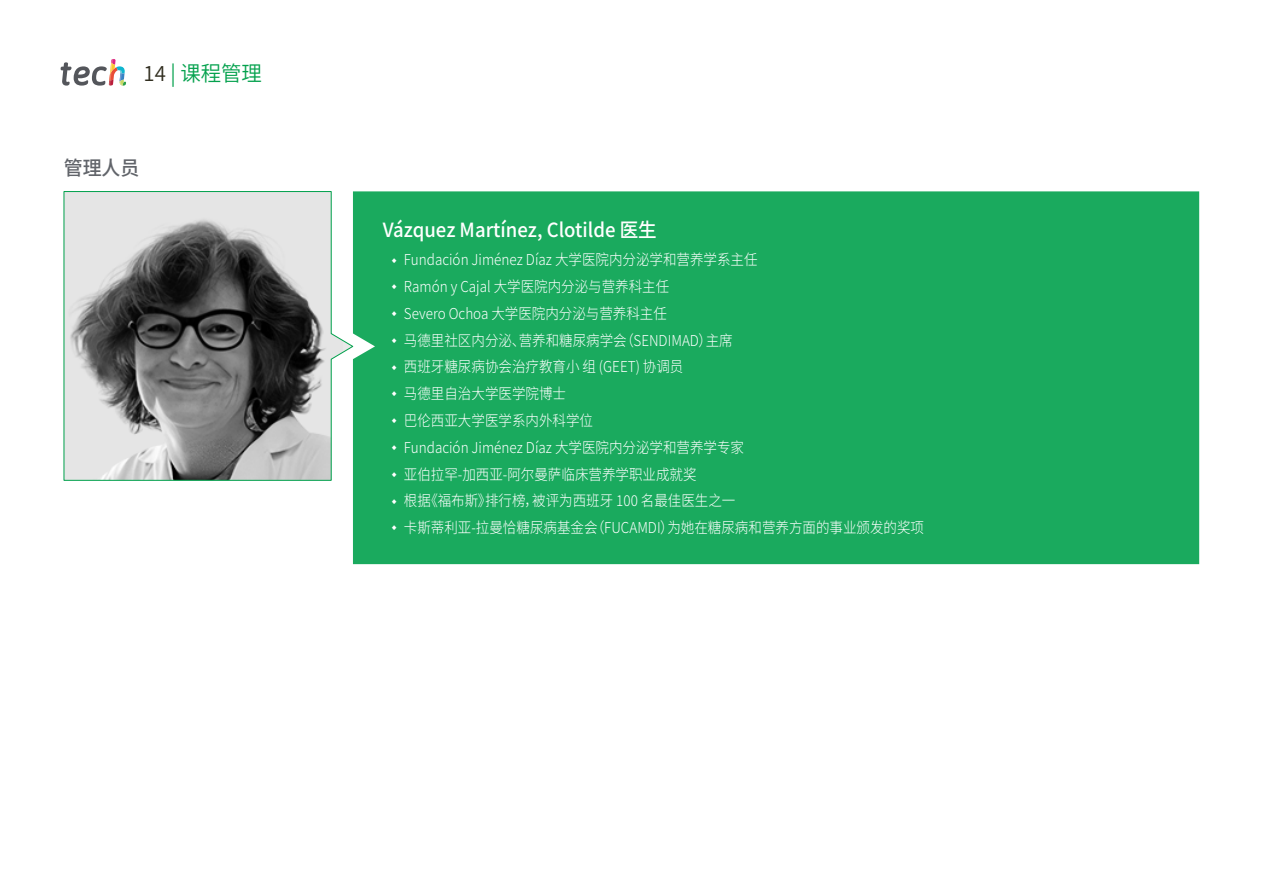
<style>
.page{position:relative;width:1263px;height:893px;background:#fff}
.page>*{position:absolute;margin:0;border:0;box-sizing:border-box;transform-origin:0 0}
.t1{font:21px "Source Han Sans CN";color:#04a14d}
.t2{font:500 19.5px "Source Han Sans CN";color:#fff;scale:.95 1}
.t3{font:500 19.5px "Source Han Sans CN";color:#61646a}
.t4{font:300 15px/26.7px "Source Han Sans CN";color:#fff;scale:.9 1}
.s1{color:#312e20}
</style>
<div class="page">
<div style="left:353px;top:191px;width:846px;height:373px;background:#1aaa5e"></div>
<svg style="left:64px;top:191px;width:289px;height:290px;background:#989a99"></svg>
<svg style="left:61px;top:59px;width:65px;height:27px"></svg>
<svg style="left:392px;top:258px;width:5px;height:5px"></svg>
<svg style="left:392px;top:285px;width:5px;height:5px"></svg>
<svg style="left:392px;top:311px;width:5px;height:5px"></svg>
<svg style="left:392px;top:338px;width:5px;height:5px"></svg>
<svg style="left:392px;top:365px;width:5px;height:5px"></svg>
<svg style="left:392px;top:392px;width:5px;height:5px"></svg>
<svg style="left:392px;top:418px;width:5px;height:5px"></svg>
<svg style="left:392px;top:445px;width:5px;height:5px"></svg>
<svg style="left:392px;top:472px;width:5px;height:5px"></svg>
<svg style="left:392px;top:499px;width:5px;height:5px"></svg>
<svg style="left:392px;top:525px;width:5px;height:5px"></svg>
<h1 class="t1" style="left:144px;top:61px;width:120px"><span class="s1">14</span> | 课程管理</h1>
<h2 class="t3" style="left:64px;top:157px;width:77px">管理人员</h2>
<h2 class="t2" style="left:383px;top:219px;width:290px">Vázquez Martínez, Clotilde 医生</h2>
<p class="t4" style="left:404px;top:247px;width:579px">Fundación Jiménez Díaz 大学医院内分泌学和营养学系主任<br>Ramón y Cajal 大学医院内分泌与营养科主任<br>Severo Ochoa 大学医院内分泌与营养科主任<br>马德里社区内分泌、营养和糖尿病学会（SENDIMAD）主席<br>西班牙糖尿病协会治疗教育小 组 (GEET) 协调员<br>马德里自治大学医学院博士<br>巴伦西亚大学医学系内外科学位<br>Fundación Jiménez Díaz 大学医院内分泌学和营养学专家<br>亚伯拉罕-加西亚-阿尔曼萨临床营养学职业成就奖<br>根据《福布斯》排行榜，被评为西班牙 100 名最佳医生之一<br>卡斯蒂利亚-拉曼恰糖尿病基金会（FUCAMDI）为她在糖尿病和营养方面的事业颁发的奖项</p>
</div>
